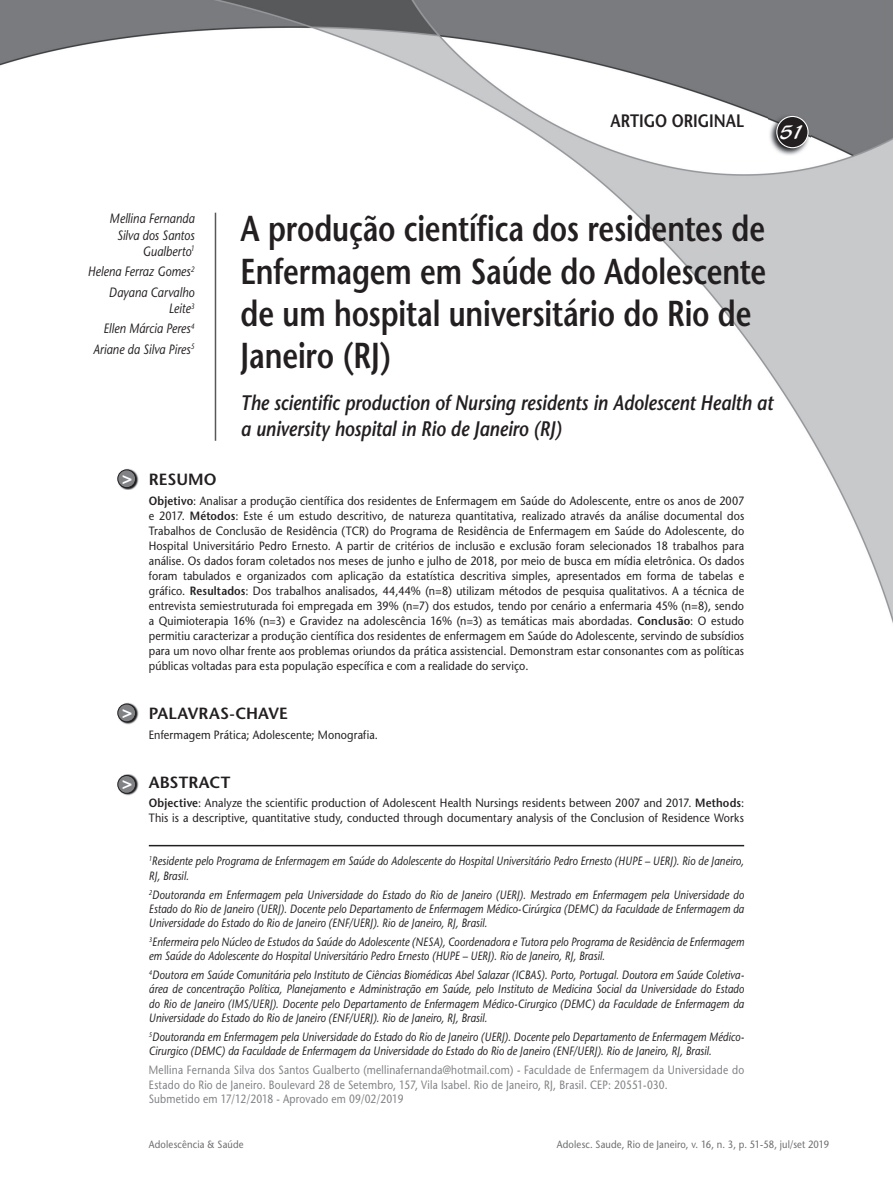
<style>
.page{position:relative;width:893px;height:1191px;background:#fff}
.page>*{position:absolute;margin:0;border:0;box-sizing:border-box;transform-origin:0 0}
.t1{font:600 36px/42px "Stone Sans";letter-spacing:-.005em;color:#231f20;scale:.8 1}
.t2{font:italic 600 21px/25.5px "Stone Sans";letter-spacing:-.005em;color:#231f20;scale:.85 1}
.t3{font:21px "Blacklight D";color:#fff}
.t4{font:600 18px "Stone Sans";color:#231f20;scale:.85 1}
.t5{font:700 17.25px "Helvetica";color:#fff}
.t6{font:600 16.2px "Stone Sans";letter-spacing:.005em;color:#231f20}
.t7{font:italic 13.5px/20.4px "Stone Sans";letter-spacing:.005em;color:#231f20;text-align:right;scale:.85 1}
.t8{font:12px/15px "Stone Sans";letter-spacing:.01em;color:#231f20;text-align:justify;scale:.9 1}
.t9{font:italic 12px/14.4px "Stone Sans";letter-spacing:.01em;color:#231f20;scale:.85 1}
.t10{font:12px/14.4px "Stone Sans";letter-spacing:.02em;color:#808285;scale:.85 1}
.t11{font:10.5px "Stone Sans";letter-spacing:.02em;color:#6c6d70;scale:.9 1}
.s1{font-weight:600}
</style>
<div class="page">
<img style="left:0;top:0;width:893px;height:725px">
<img style="left:769px;top:114px;width:41px;height:42px">
<div style="left:777px;top:116px;width:31px;height:32px;background:#231f20;border-radius:50%"></div>
<div style="left:776px;top:116px;width:33px;height:32px;border:1px solid #fff;border-radius:50%"></div>
<hr style="left:215px;top:213px;width:1px;height:228px;background:#57585a">
<hr style="left:149px;top:845px;width:595px;height:1px;background:#231f20">
<img style="left:118px;top:468px;width:21px;height:22px">
<div style="left:118px;top:470px;width:18px;height:17px;background:#808285;border-radius:50%"></div>
<div style="left:117px;top:469px;width:19px;height:19px;border:1px solid #231f20;border-radius:50%"></div>
<img style="left:118px;top:703px;width:21px;height:21px">
<div style="left:118px;top:704px;width:18px;height:18px;background:#808285;border-radius:50%"></div>
<div style="left:117px;top:703px;width:19px;height:19px;border:1px solid #231f20;border-radius:50%"></div>
<img style="left:119px;top:774px;width:20px;height:21px">
<div style="left:118px;top:775px;width:18px;height:18px;background:#808285;border-radius:50%"></div>
<div style="left:117px;top:775px;width:19px;height:19px;border:1px solid #231f20;border-radius:50%"></div>
<p class="t7" style="left:110px;top:211px;width:101px;line-height:16.2px">Mellina Fernanda<br>Silva dos Santos<br>Gualberto<sup>1</sup></p>
<p class="t7" style="left:88px;top:261px;width:127px">Helena Ferraz Gomes<sup>2<br></sup>Dayana Carvalho</p>
<p class="t7" style="left:93px;top:298px;width:121px">Leite<sup>3<br></sup>Ellen Márcia Peres<sup>4<br></sup>Ariane da Silva Pires<sup>5</sup></p>
<h3 class="t4" style="left:611px;top:110px;width:159px">ARTIGO ORIGINAL</h3>
<h2 class="t3" style="left:780px;top:119px;width:26px">51</h2>
<h1 class="t1" style="left:241px;top:208px;width:658px">A produção científica dos residentes de<br>Enfermagem em Saúde do Adolescente de um hospital universitário do Rio de<br>Janeiro (RJ)</h1>
<h2 class="t2" style="left:241px;top:390px;width:628px">The scientific production of Nursing residents in Adolescent Health at a university hospital in Rio de Janeiro (RJ)</h2>
<h3 class="t5" style="left:122px;top:467px;width:12px">&gt;</h3>
<h3 class="t5" style="left:122px;top:701px;width:12px">&gt;</h3>
<h3 class="t5" style="left:122px;top:773px;width:12px">&gt;</h3>
<h3 class="t6" style="left:149px;top:470px;width:69px">RESUMO</h3>
<p class="t8" style="left:149px;top:493px;width:663px"><span class="s1">Objetivo</span>: Analisar a produção científica dos residentes de Enfermagem em Saúde do Adolescente, entre os anos de 2007 e 2017. <span class="s1">Métodos</span>: Este é um estudo descritivo, de natureza quantitativa, realizado através da análise documental dos Trabalhos de Conclusão de Residência (TCR) do Programa de Residência de Enfermagem em Saúde do Adolescente, do Hospital Universitário Pedro Ernesto. A partir de critérios de inclusão e exclusão foram selecionados 18 trabalhos para análise. Os dados foram coletados nos meses de junho e julho de 2018, por meio de busca em mídia eletrônica. Os dados foram tabulados e organizados com aplicação da estatística descritiva simples, apresentados em forma de tabelas e gráfico. <span class="s1">Resultados</span>: Dos trabalhos analisados, 44,44% (n=8) utilizam métodos de pesquisa qualitativos. A a técnica de entrevista semiestruturada foi empregada em 39% (n=7) dos estudos, tendo por cenário a enfermaria 45% (n=8), sendo a Quimioterapia 16% (n=3) e Gravidez na adolescência 16% (n=3) as temáticas mais abordadas. <span class="s1">Conclusão</span>: O estudo permitiu caracterizar a produção científica dos residentes de enfermagem em Saúde do Adolescente, servindo de subsídios para um novo olhar frente aos problemas oriundos da prática assistencial. Demonstram estar consonantes com as políticas públicas voltadas para esta população específica e com a realidade do serviço.</p>
<h3 class="t6" style="left:149px;top:704px;width:141px">PALAVRAS-CHAVE</h3>
<p class="t8" style="left:149px;top:727px;width:256px">Enfermagem Prática; Adolescente; Monografia.</p>
<h3 class="t6" style="left:149px;top:772px;width:83px">ABSTRACT</h3>
<p class="t8" style="left:149px;top:795px;width:663px"><span class="s1">Objective</span>: Analyze the scientific production of Adolescent Health Nursings residents between 2007 and 2017. <span class="s1">Methods</span>:<br>This is a descriptive, quantitative study, conducted through documentary analysis of the Conclusion of Residence Works</p>
<p class="t9" style="left:149px;top:854px;width:702px"><sup>1</sup>Residente pelo Programa de Enfermagem em Saúde do Adolescente do Hospital Universitário Pedro Ernesto (HUPE – UERJ). Rio de Janeiro,<br>RJ, Brasil.</p>
<p class="t9" style="left:149px;top:887px;width:702px;text-align:justify"><sup>2</sup>Doutoranda em Enfermagem pela Universidade do Estado do Rio de Janeiro (UERJ). Mestrado em Enfermagem pela Universidade do Estado do Rio de Janeiro (UERJ). Docente pelo Departamento de Enfermagem Médico-Cirúrgica (DEMC) da Faculdade de Enfermagem da Universidade do Estado do Rio de Janeiro (ENF/UERJ). Rio de Janeiro, RJ, Brasil.</p>
<p class="t9" style="left:149px;top:934px;width:702px"><sup>3</sup>Enfermeira pelo Núcleo de Estudos da Saúde do Adolescente (NESA), Coordenadora e Tutora pelo Programa de Residência de Enfermagem em Saúde do Adolescente do Hospital Universitário Pedro Ernesto (HUPE – UERJ). Rio de Janeiro, RJ, Brasil.</p>
<p class="t9" style="left:149px;top:967px;width:702px;text-align:justify"><sup>4</sup>Doutora em Saúde Comunitária pelo Instituto de Ciências Biomédicas Abel Salazar (ICBAS). Porto, Portugal. Doutora em Saúde Coletiva&shy;área de concentração Política, Planejamento e Administração em Saúde, pelo Instituto de Medicina Social da Universidade do Estado do Rio de Janeiro (IMS/UERJ). Docente pelo Departamento de Enfermagem Médico-Cirurgico (DEMC) da Faculdade de Enfermagem da Universidade do Estado do Rio de Janeiro (ENF/UERJ). Rio de Janeiro, RJ, Brasil.</p>
<p class="t9" style="left:149px;top:1029px;width:702px"><sup>5</sup>Doutoranda em Enfermagem pela Universidade do Estado do Rio de Janeiro (UERJ). Docente pelo Departamento de Enfermagem Médico-<br>Cirurgico (DEMC) da Faculdade de Enfermagem da Universidade do Estado do Rio de Janeiro (ENF/UERJ). Rio de Janeiro, RJ, Brasil.</p>
<p class="t10" style="left:149px;top:1063px;width:702px">Mellina Fernanda Silva dos Santos Gualberto (mellinafernanda@hotmail.com) - Faculdade de Enfermagem da Universidade do<br>Estado do Rio de Janeiro. Boulevard 28 de Setembro, 157, Vila Isabel. Rio de Janeiro, RJ, Brasil. CEP: 20551-030.<br>Submetido em 17/12/2018 - Aprovado em 09/02/2019</p>
<p class="t11" style="left:149px;top:1138px;width:107px">Adolescência &amp; Saúde</p>
<p class="t11" style="left:557px;top:1138px;width:304px">Adolesc. Saude, Rio de Janeiro, v. 16, n. 3, p. 51-58, jul/set 2019</p>
</div>
